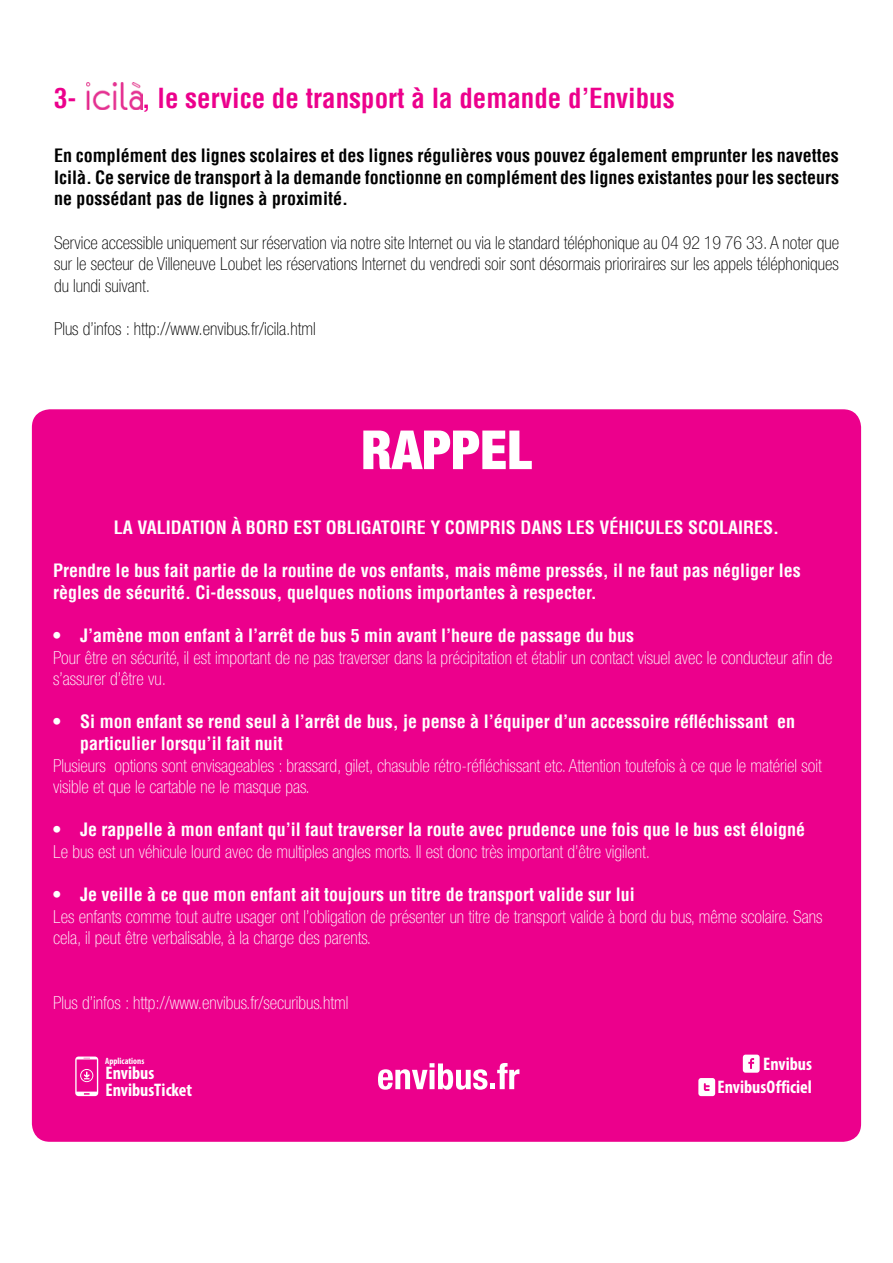
<style>
.page{position:relative;width:893px;height:1263px;background:#fff}
.page>*{position:absolute;margin:0;border:0;box-sizing:border-box;transform-origin:0 0}
.t1{font:900 condensed 54px "Helvetica Neue LT Std";color:#fff}
.t2{font:700 condensed 27px "Helvetica LT";color:#ec008c}
.t3{font:700 condensed 18.15px "Myriad Pro";color:#fff}
.t4{font:100 condensed 18px/21.6px "Helvetica Neue LT Std";color:#fff}
.t5{font:700 condensed 18px/21.6px "Helvetica LT";color:#fff}
.t6{font:100 condensed 18px/21.6px "Helvetica Neue LT Std";color:#000;text-align:justify}
.t7{font:700 condensed 18px/21.6px "Helvetica LT";color:#000;text-align:justify}
.t8{font:700 condensed 9.15px "Myriad Pro";color:#fff}
</style>
<div class="page">
<div style="left:32px;top:409px;width:829px;height:733px;background:#ec008c;border-radius:18px"></div>
<svg style="left:378px;top:1063px;width:141px;height:27px"></svg>
<svg style="left:698px;top:1078px;width:17px;height:18px"></svg>
<svg style="left:743px;top:1054px;width:17px;height:19px"></svg>
<svg style="left:75px;top:1056px;width:23px;height:40px"></svg>
<img style="left:86px;top:83px;width:56px;height:27px">
<h2 class="t2" style="left:54px;top:82px;width:24px">3-</h2>
<h2 class="t2" style="left:142px;top:82px;width:534px">, le service de transport à la demande d’Envibus</h2>
<p class="t7" style="left:54px;top:145px;width:786px">En complément des lignes scolaires et des lignes régulières vous pouvez également emprunter les navettes Icilà. Ce service de transport à la demande fonctionne en complément des lignes existantes pour les secteurs ne possédant pas de lignes à proximité.</p>
<p class="t6" style="left:54px;top:231px;width:786px">Service accessible uniquement sur réservation via notre site Internet ou via le standard téléphonique au 04 92 19 76 33. A noter que sur le secteur de Villeneuve Loubet les réservations Internet du vendredi soir sont désormais prioriraires sur les appels téléphoniques du lundi suivant.</p>
<p class="t6" style="left:54px;top:318px;width:263px">Plus d’infos : http://www.envibus.fr/icila.html</p>
<h1 class="t1" style="left:361px;top:417px;width:173px">RAPPEL</h1>
<p class="t5" style="left:114px;top:516px;width:33px">La vali</p>
<p class="t5" style="left:171px;top:516px;width:21px">datio</p>
<p class="t5" style="left:216px;top:516px;width:88px">n à bord est</p>
<p class="t5" style="left:326px;top:516px;width:56px">obligatoi</p>
<p class="t5" style="left:406px;top:516px;width:51px">re y comp</p>
<p class="t5" style="left:490px;top:516px;width:87px">ris dans les</p>
<p class="t5" style="left:599px;top:516px;width:66px">véhicules</p>
<p class="t5" style="left:688px;top:516px;width:10px">scolai</p>
<p class="t5" style="left:743px;top:516px;width:37px">res.</p>
<p class="t5" style="left:53px;top:560px;width:749px">Prendre le bus fait partie de la routine de vos enfants, mais même pressés, il ne faut pas négliger les règles de sécurité. Ci-dessous, quelques notions importantes à respecter.</p>
<p class="t5" style="left:53px;top:624px;width:582px">• J’amène mon enfant à l’arrêt de bus 5 min avant l’heure de passage du bus</p>
<p class="t4" style="left:53px;top:646px;width:781px">Pour être en sécurité, il est important de ne pas traverser dans la précipitation et établir un contact visuel avec le conducteur afin de s’assurer d’être vu.</p>
<p class="t5" style="left:80px;top:711px;width:716px;text-indent:-27px">• Si mon enfant se rend seul à l’arrêt de bus, je pense à l’équiper d’un accessoire réfléchissant en particulier lorsqu’il fait nuit</p>
<p class="t4" style="left:53px;top:754px;width:770px">Plusieurs options sont envisageables : brassard, gilet, chasuble rétro-réfléchissant etc. Attention toutefois à ce que le matériel soit visible et que le cartable ne le masque pas.</p>
<p class="t5" style="left:53px;top:819px;width:753px">• Je rappelle à mon enfant qu’il faut traverser la route avec prudence une fois que le bus est éloigné</p>
<p class="t4" style="left:53px;top:841px;width:598px">Le bus est un véhicule lourd avec de multiples angles morts. Il est donc très important d’être vigilent.</p>
<p class="t5" style="left:53px;top:884px;width:583px">• Je veille à ce que mon enfant ait toujours un titre de transport valide sur lui</p>
<p class="t4" style="left:53px;top:905px;width:771px">Les enfants comme tout autre usager ont l’obligation de présenter un titre de transport valide à bord du bus, même scolaire. Sans cela, il peut être verbalisable, à la charge des parents.</p>
<p class="t4" style="left:53px;top:992px;width:297px">Plus d’infos : http://www.envibus.fr/securibus.html</p>
<p class="t8" style="left:105px;top:1055px;width:41px">Applications</p>
<p class="t3" style="left:105px;top:1061px;width:50px">envibus</p>
<p class="t3" style="left:105px;top:1079px;width:88px">envibusTicket</p>
<p class="t3" style="left:763px;top:1053px;width:50px">envibus</p>
<p class="t3" style="left:717px;top:1076px;width:96px">envibusofficiel</p>
</div>
